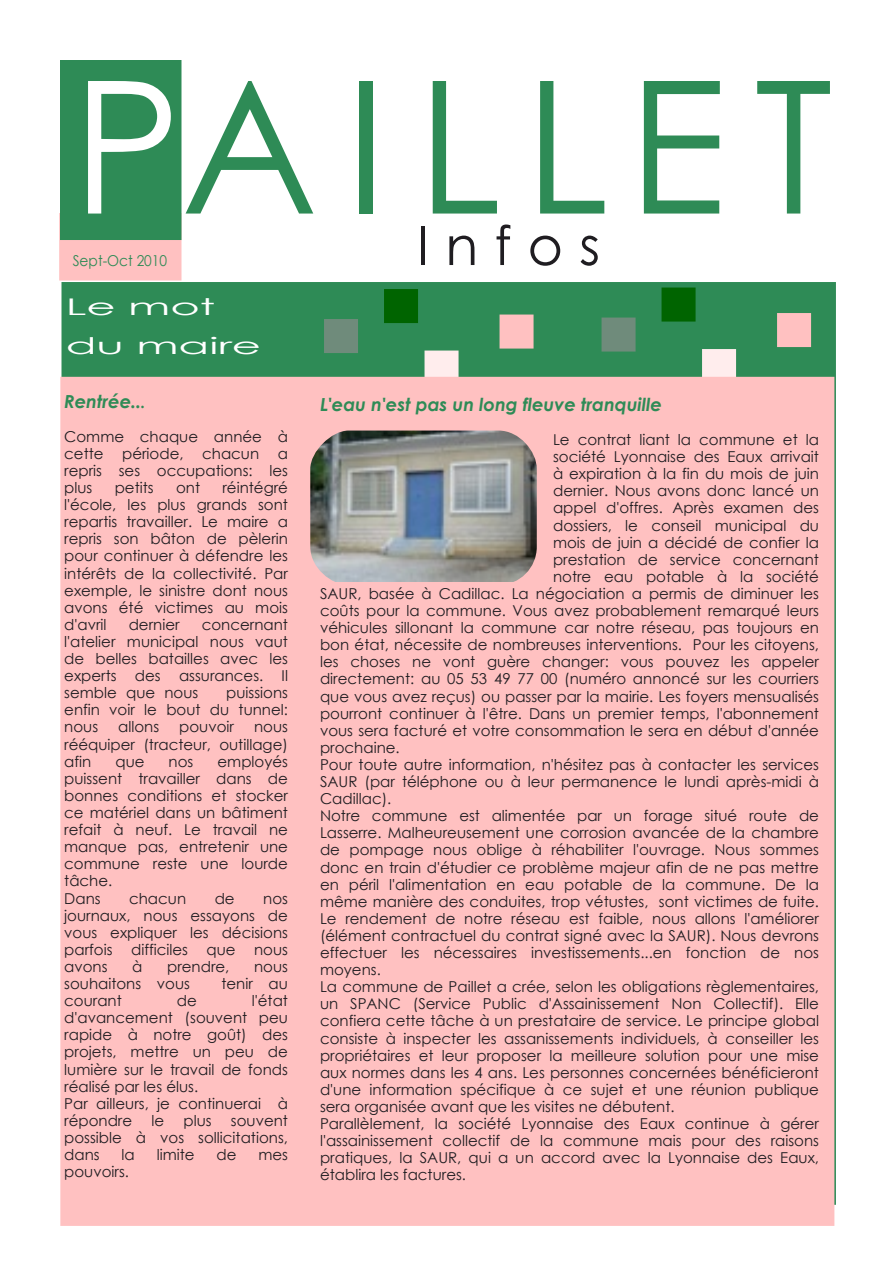
<style>
.page{position:relative;width:893px;height:1263px;background:#fff}
.page>*{position:absolute;margin:0;border:0;box-sizing:border-box;transform-origin:0 0}
.t1{font:184.5px "Century Gothic";letter-spacing:.135em;color:#2e8b56}
.t2{font:54px "Century Gothic";letter-spacing:.3em;color:#1f1d21}
.t3{font:22.95px/39px "Century Gothic";color:#fff;scale:1.96 1}
.t4{font:italic 700 18px "Century Gothic";color:#2e8b56}
.t5{font:15px/17.1px "Century Gothic";color:#1f1d21;text-align:justify}
.t6{font:15px "Century Gothic";color:#2e8b56;scale:.92 1}
.s1{color:#fff}
.s2{font-size:15px}
</style>
<div class="page">
<div style="left:61px;top:282px;width:775px;height:923px;background:#2e8b56"></div>
<div style="left:59px;top:213px;width:122px;height:67px;background:#ffc1c1"></div>
<div style="left:324px;top:319px;width:34px;height:34px;background:#6f8b7b"></div>
<div style="left:384px;top:289px;width:34px;height:34px;background:#006400"></div>
<div style="left:424px;top:351px;width:35px;height:34px;background:#ffeded"></div>
<div style="left:499px;top:315px;width:35px;height:34px;background:#ffc1c1"></div>
<div style="left:601px;top:318px;width:35px;height:34px;background:#6f8b7b"></div>
<div style="left:702px;top:349px;width:34px;height:34px;background:#ffeded"></div>
<div style="left:777px;top:313px;width:34px;height:34px;background:#ffc1c1"></div>
<div style="left:661px;top:288px;width:35px;height:34px;background:#006400"></div>
<div style="left:60px;top:377px;width:774px;height:849px;background:#ffc1c1"></div>
<div style="left:60px;top:60px;width:121px;height:180px;background:#2e8b56"></div>
<img style="left:310px;top:430px;width:227px;height:151px">
<h1 class="t1" style="left:72px;top:28px;width:762px"><span class="s1">P</span>AILLET</h1>
<p class="t6" style="left:73px;top:250px;width:104px">Sept-Oct 2010</p>
<h3 class="t3" style="left:66px;top:286px;width:101px">Le mot du maire</h3>
<p class="t4" style="left:64px;top:389px;width:83px">Rentrée..<span class="s2">.</span></p>
<p class="t5" style="left:64px;top:427px;width:225px">Comme chaque année à cette période, chacun a repris ses occupations: les plus</p>
<p class="t5" style="left:64px;top:479px;width:225px;text-indent:158px">réintégré l'école, les plus grands sont repartis travailler. Le maire a repris son bâton de pèlerin pour continuer à défendre les intérêts de la collectivité. Par exemple, le sinistre dont nous avons été victimes au mois d'avril</p>
<p class="t5" style="left:115px;top:479px;width:40px">petits</p>
<p class="t5" style="left:176px;top:479px;width:26px">ont</p>
<p class="t5" style="left:129px;top:615px;width:52px">dernier</p>
<p class="t5" style="left:64px;top:615px;width:225px;text-indent:137px">concernant l'atelier municipal nous vaut de belles batailles avec les experts des assurances. Il semble que nous</p>
<p class="t5" style="left:64px;top:684px;width:225px;text-indent:162px">puissions enfin voir le bout du tunnel: nous</p>
<p class="t5" style="left:118px;top:718px;width:43px">allons</p>
<p class="t5" style="left:179px;top:718px;width:56px">pouvoir</p>
<p class="t5" style="left:64px;top:718px;width:225px;text-indent:190px">nous rééquiper (tracteur, outillage) afin</p>
<p class="t5" style="left:64px;top:752px;width:225px;text-align:left;text-indent:153px">employés puissent travailler dans de bonnes conditions et stocker ce matériel dans un bâtiment refait à neuf. Le travail ne manque pas, entretenir une commune reste une lourde tâche.<br>Dans</p>
<p class="t5" style="left:115px;top:752px;width:31px">que</p>
<p class="t5" style="left:169px;top:752px;width:26px">nos</p>
<p class="t5" style="left:129px;top:889px;width:59px">chacun</p>
<p class="t5" style="left:215px;top:889px;width:22px">de</p>
<p class="t5" style="left:64px;top:889px;width:225px;text-indent:199px">nos journaux, nous essayons de vous expliquer les décisions parfois difficiles que nous avons</p>
<p class="t5" style="left:132px;top:957px;width:12px">à</p>
<p class="t5" style="left:167px;top:957px;width:64px">prendre,</p>
<p class="t5" style="left:254px;top:957px;width:35px">nous</p>
<p class="t5" style="left:64px;top:974px;width:127px">souhaitons vous</p>
<p class="t5" style="left:221px;top:974px;width:68px">tenir au</p>
<p class="t5" style="left:64px;top:992px;width:59px">courant</p>
<p class="t5" style="left:177px;top:992px;width:22px">de</p>
<p class="t5" style="left:64px;top:992px;width:225px;text-align:left;text-indent:188px">l'état d'avancement (souvent peu rapide à notre goût) des projets, mettre un peu de lumière sur le travail de fonds réalisé par les élus.<br>Par ailleurs, je continuerai à répondre</p>
<p class="t5" style="left:152px;top:1111px;width:14px">le</p>
<p class="t5" style="left:184px;top:1111px;width:30px">plus</p>
<p class="t5" style="left:64px;top:1111px;width:225px;text-indent:167px">souvent possible à vos sollicitations, dans</p>
<p class="t5" style="left:122px;top:1145px;width:15px">la</p>
<p class="t5" style="left:157px;top:1145px;width:39px">limite</p>
<p class="t5" style="left:216px;top:1145px;width:22px">de</p>
<p class="t5" style="left:258px;top:1145px;width:31px">mes</p>
<p class="t5" style="left:64px;top:1163px;width:66px">pouvoirs.</p>
<h2 class="t2" style="left:417px;top:211px;width:185px">Infos</h2>
<p class="t4" style="left:320px;top:393px;width:343px">L'eau n'est pas un long fleuve tranquille</p>
<p class="t5" style="left:553px;top:431px;width:267px">Le contrat liant la commune et la</p>
<p class="t5" style="left:553px;top:448px;width:267px">société Lyonnaise des Eaux arrivait</p>
<p class="t5" style="left:553px;top:465px;width:267px">à expiration à la fin du mois de juin</p>
<p class="t5" style="left:553px;top:482px;width:267px">dernier. Nous avons donc lancé un</p>
<p class="t5" style="left:553px;top:499px;width:267px">appel d'offres. Après examen des</p>
<p class="t5" style="left:553px;top:516px;width:267px">dossiers, le conseil municipal du</p>
<p class="t5" style="left:553px;top:533px;width:267px">mois de juin a décidé de confier la</p>
<p class="t5" style="left:553px;top:550px;width:267px">prestation de service concernant</p>
<p class="t5" style="left:553px;top:567px;width:267px">notre eau potable à la société</p>
<p class="t5" style="left:320px;top:584px;width:500px">SAUR, basée à Cadillac. La négociation a permis de diminuer les</p>
<p class="t5" style="left:320px;top:602px;width:500px">coûts pour la commune. Vous avez probablement remarqué leurs</p>
<p class="t5" style="left:320px;top:619px;width:500px">véhicules sillonant la commune car notre réseau, pas toujours en</p>
<p class="t5" style="left:320px;top:636px;width:500px">bon état, nécessite de nombreuses interventions. Pour les citoyens,</p>
<p class="t5" style="left:320px;top:653px;width:500px">les choses ne vont guère changer: vous pouvez les appeler</p>
<p class="t5" style="left:320px;top:670px;width:500px">directement: au 05 53 49 77 00 (numéro annoncé sur les courriers</p>
<p class="t5" style="left:320px;top:687px;width:500px">que vous avez reçus) ou passer par la mairie. Les foyers mensualisés</p>
<p class="t5" style="left:320px;top:704px;width:500px">pourront continuer à l'être. Dans un premier temps, l'abonnement</p>
<p class="t5" style="left:320px;top:721px;width:500px">vous sera facturé et votre consommation le sera en début d'année</p>
<p class="t5" style="left:320px;top:738px;width:81px">prochaine.</p>
<p class="t5" style="left:320px;top:755px;width:500px">Pour toute autre information, n'hésitez pas à contacter les services</p>
<p class="t5" style="left:320px;top:773px;width:500px">SAUR (par téléphone ou à leur permanence le lundi après-midi à</p>
<p class="t5" style="left:320px;top:790px;width:73px">Cadillac).</p>
<p class="t5" style="left:320px;top:807px;width:500px">Notre commune est alimentée par un forage situé route de</p>
<p class="t5" style="left:320px;top:824px;width:500px">Lasserre. Malheureusement une corrosion avancée de la chambre</p>
<p class="t5" style="left:320px;top:841px;width:500px">de pompage nous oblige à réhabiliter l'ouvrage. Nous sommes</p>
<p class="t5" style="left:320px;top:858px;width:500px">donc en train d'étudier ce problème majeur afin de ne pas mettre</p>
<p class="t5" style="left:320px;top:875px;width:500px">en péril l'alimentation en eau potable de la commune. De la</p>
<p class="t5" style="left:320px;top:892px;width:500px">même manière des conduites, trop vétustes, sont victimes de fuite.</p>
<p class="t5" style="left:320px;top:909px;width:500px">Le rendement de notre réseau est faible, nous allons l'améliorer</p>
<p class="t5" style="left:320px;top:926px;width:500px">(élément contractuel du contrat signé avec la SAUR). Nous devrons</p>
<p class="t5" style="left:320px;top:944px;width:500px">effectuer les nécessaires investissements...en fonction de nos</p>
<p class="t5" style="left:320px;top:961px;width:62px">moyens.</p>
<p class="t5" style="left:320px;top:978px;width:500px">La commune de Paillet a crée, selon les obligations règlementaires,</p>
<p class="t5" style="left:320px;top:995px;width:500px">un SPANC (Service Public d'Assainissement Non Collectif). Elle</p>
<p class="t5" style="left:320px;top:1012px;width:500px">confiera cette tâche à un prestataire de service. Le principe global</p>
<p class="t5" style="left:320px;top:1029px;width:500px">consiste à inspecter les assanissements individuels, à conseiller les</p>
<p class="t5" style="left:320px;top:1046px;width:500px">propriétaires et leur proposer la meilleure solution pour une mise</p>
<p class="t5" style="left:320px;top:1063px;width:500px">aux normes dans les 4 ans. Les personnes concernées bénéficieront</p>
<p class="t5" style="left:320px;top:1080px;width:500px">d'une information spécifique à ce sujet et une réunion publique</p>
<p class="t5" style="left:320px;top:1097px;width:356px">sera organisée avant que les visites ne débutent.</p>
<p class="t5" style="left:320px;top:1115px;width:500px">Parallèlement, la société Lyonnaise des Eaux continue à gérer</p>
<p class="t5" style="left:320px;top:1132px;width:500px">l'assainissement collectif de la commune mais pour des raisons</p>
<p class="t5" style="left:320px;top:1149px;width:500px">pratiques, la SAUR, qui a un accord avec la Lyonnaise des Eaux,</p>
<p class="t5" style="left:320px;top:1166px;width:148px">établira les factures.</p>
</div>
